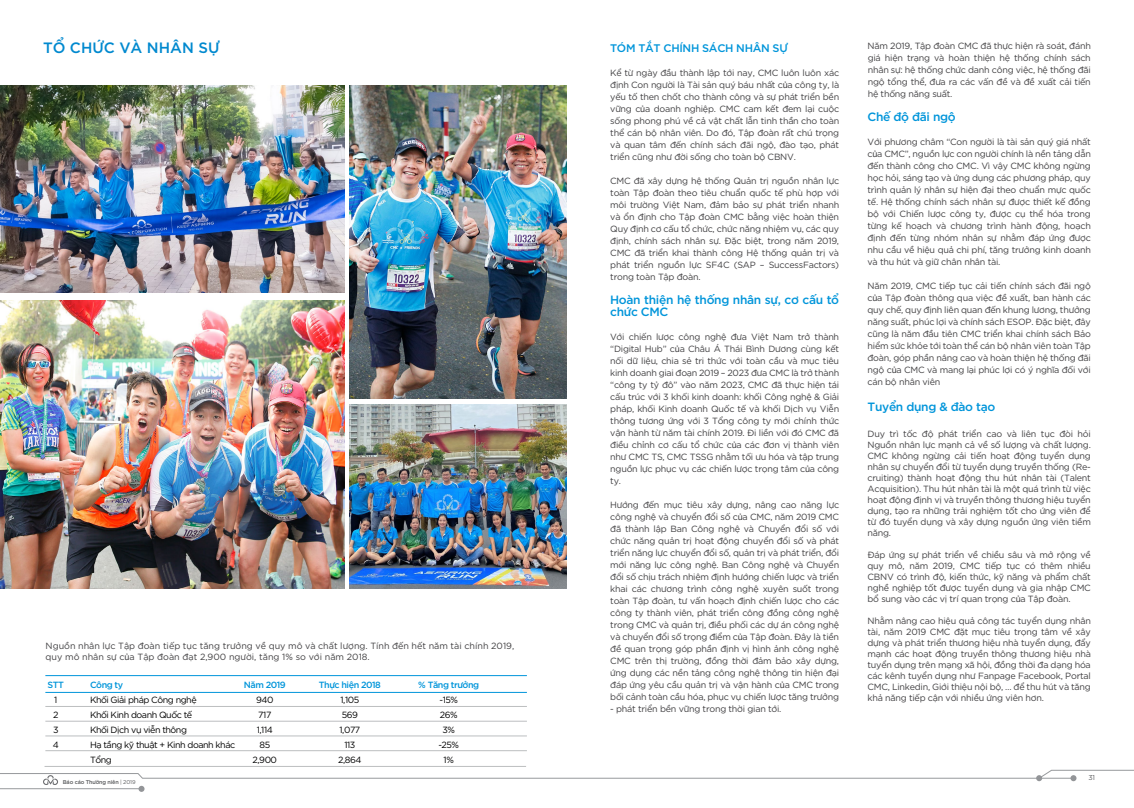
<style>
.page{position:relative;width:1134px;height:808px;background:#fff}
.page>*{position:absolute;margin:0;border:0;box-sizing:border-box;transform-origin:0 0}
.t1{font:700 15px "Gotham VU";color:#0089cf}
.t2{font:700 12px/12px "Gotham VU";letter-spacing:-.025em;color:#0095da}
.t3{font:700 11px "Gotham VU";letter-spacing:-.025em;color:#0095da}
.t4{font:9px/12px "Gotham VU";letter-spacing:-.025em;color:#414042;text-align:justify}
.t5{font:9px/15px "Gotham VU";letter-spacing:-.05em;color:#000;text-align:center}
.t6{font:9px/10.8px "Gotham VU";color:#414042}
.t7{font:700 9px "Gotham VU";letter-spacing:-.05em;color:#0095da}
.t8{font:7px "Gotham VU";color:#58595b}
.t9{font:700 5.5px "Gotham VU";letter-spacing:-.025em;color:#58595b}
.s1{font-weight:400}
</style>
<div class="page">
<svg style="left:0;top:770px;width:1134px;height:22px"></svg>
<hr style="left:0;top:788px;width:140px;height:1px;background:#97999c">
<hr style="left:45px;top:692px;width:482px;height:1px;background:#0095da">
<hr style="left:45px;top:706px;width:482px;height:1px;background:#bcbec0">
<hr style="left:45px;top:721px;width:482px;height:1px;background:#bcbec0">
<hr style="left:45px;top:736px;width:482px;height:1px;background:#bcbec0">
<hr style="left:45px;top:750px;width:482px;height:1px;background:#bcbec0">
<hr style="left:45px;top:766px;width:481px;height:1px;background:#bcbec0">
<hr style="left:45px;top:675px;width:482px;height:1px;background:#0095da">
<img style="left:0;top:85px;width:344px;height:207px">
<img style="left:350px;top:85px;width:217px;height:313px">
<img style="left:350px;top:404px;width:217px;height:184px">
<img style="left:0;top:300px;width:344px;height:288px">
<h1 class="t1" style="left:43px;top:36px;width:178px">TỔ CHỨC VÀ NHÂN SỰ</h1>
<p class="t6" style="left:46px;top:640px;width:470px">Nguồn nhân lực Tập đoàn tiếp tục tăng trưởng về quy mô và chất lượng. Tính đến hết năm tài chính 2019, quy mô nhân sự của Tập đoàn đạt 2,900 người, tăng 1% so với năm 2018.</p>
<p class="t7" style="left:90px;top:677px;width:35px">Công ty</p>
<p class="t5" style="left:90px;top:691px;width:147px;text-align:left">Khối Giải pháp Công nghệ<br>Khối Kinh doanh Quốc tế<br>Khối Dịch vụ viễn thông<br>Hạ tầng kỹ thuật + Kinh doanh khác<br>Tổng</p>
<p class="t7" style="left:418px;top:678px;width:62px">% Tăng trưởng</p>
<p class="t5" style="left:438px;top:691px;width:22px">-15%<br>26%<br>3% -25%<br>1%</p>
<p class="t7" style="left:319px;top:678px;width:64px">Thực hiện 2018</p>
<p class="t5" style="left:338px;top:691px;width:25px">1,105<br>569<br>1,077<br>113<br>2,864</p>
<p class="t7" style="left:244px;top:677px;width:43px">Năm 2019</p>
<p class="t5" style="left:253px;top:691px;width:26px">940<br>717<br>1,114<br>85<br>2,900</p>
<p class="t7" style="left:48px;top:677px;width:18px">STT</p>
<p class="t5" style="left:53px;top:691px;width:8px;text-align:left">1<br>2<br>3<br>4</p>
<p class="t9" style="left:63px;top:777px;width:74px">Báo cáo Thường niên <span class="s1">| 2019</span></p>
<p class="t3" style="left:610px;top:39px;width:179px">TÓM TẮT CHÍNH SÁCH NHÂN SỰ</p>
<p class="t4" style="left:610px;top:66px;width:231px">Kể từ ngày đầu thành lập tới nay, CMC luôn luôn xác định Con người là Tài sản quý báu nhất của công ty, là yếu tố then chốt cho thành công và sự phát triển bền vững của doanh nghiệp. CMC cam kết đem lại cuộc sống phong phú về cả vật chất lẫn tinh thần cho toàn thể cán bộ nhân viên. Do đó, Tập đoàn rất chú trọng và quan tâm đến chính sách đãi ngộ, đào tạo, phát triển cũng như đời sống cho toàn bộ CBNV.</p>
<p class="t4" style="left:610px;top:174px;width:231px">CMC đã xây dựng hệ thống Quản trị nguồn nhân lực toàn Tập đoàn theo tiêu chuẩn quốc tế phù hợp với môi trường Việt Nam, đảm bảo sự phát triển nhanh và ổn định cho Tập đoàn CMC bằng việc hoàn thiện Quy định cơ cấu tổ chức, chức năng nhiệm vụ, các quy định, chính sách nhân sự. Đặc biệt, trong năm 2019, CMC đã triển khai thành công Hệ thống quản trị và phát triển nguồn lực SF4C (SAP – SuccessFactors) trong toàn Tập đoàn.</p>
<h2 class="t2" style="left:610px;top:292px;width:231px">Hoàn thiện hệ thống nhân sự, cơ cấu tổ chức CMC</h2>
<p class="t4" style="left:610px;top:330px;width:231px">Với chiến lược công nghệ đưa Việt Nam trở thành “Digital Hub” của Châu Á Thái Bình Dương cùng kết nối dữ liệu, chia sẻ tri thức với toàn cầu và mục tiêu kinh doanh giai đoạn 2019 – 2023 đưa CMC là trở thành “công ty tỷ đô” vào năm 2023, CMC đã thực hiện tái cấu trúc với 3 khối kinh doanh: khối Công nghệ &amp; Giải pháp, khối Kinh doanh Quốc tế và khối Dịch vụ Viễn thông tương ứng với 3 Tổng công ty mới chính thức vận hành từ năm tài chính 2019. Đi liền với đó CMC đã điều chỉnh cơ cấu tổ chức của các đơn vị thành viên như CMC TS, CMC TSSG nhằm tối ưu hóa và tập trung nguồn lực phục vụ các chiến lược trọng tâm của công ty.</p>
<p class="t4" style="left:610px;top:498px;width:231px">Hướng đến mục tiêu xây dựng, nâng cao năng lực công nghệ và chuyển đổi số của CMC, năm 2019 CMC đã thành lập Ban Công nghệ và Chuyển đổi số với chức năng quản trị hoạt động chuyển đổi số và phát triển năng lực chuyển đổi số, quản trị và phát triển, đổi mới năng lực công nghệ. Ban Công nghệ và Chuyển đổi số chịu trách nhiệm định hướng chiến lược và triển khai các chương trình công nghệ xuyên suốt trong toàn Tập đoàn, tư vấn hoạch định chiến lược cho các công ty thành viên, phát triển công đồng công nghệ trong CMC và quản trị, điều phối các dự án công nghệ và chuyển đổi số trọng điểm của Tập đoàn. Đây là tiền đề quan trọng góp phần định vị hình ảnh công nghệ CMC trên thị trường, đồng thời đảm bảo xây dựng, ứng dụng các nền tảng công nghệ thông tin hiện đại đáp ứng yêu cầu quản trị và vận hành của CMC trong bối cảnh toàn cầu hóa, phục vụ chiến lược tăng trưởng</p>
<p class="t4" style="left:610px;top:702px;width:173px">- phát triển bền vững trong thời gian tới.</p>
<p class="t4" style="left:867px;top:39px;width:225px">Năm 2019, Tập đoàn CMC đã thực hiện rà soát, đánh giá hiện trạng và hoàn thiện hệ thống chính sách nhân sự: hệ thống chức danh công việc, hệ thống đãi ngộ tổng thể, đưa ra các vấn đề và đề xuất cải tiến hệ thống năng suất.</p>
<h2 class="t2" style="left:867px;top:109px;width:90px">Chế độ đãi ngộ</h2>
<p class="t4" style="left:867px;top:135px;width:225px">Với phương châm “Con người là tài sản quý giá nhất của CMC”, nguồn lực con người chính là nền tảng dẫn đến thành công cho CMC. Vì vậy CMC không ngừng học hỏi, sáng tạo và ứng dụng các phương pháp, quy trình quản lý nhân sự hiện đại theo chuẩn mực quốc tế. Hệ thống chính sách nhân sự được thiết kế đồng bộ với Chiến lược công ty, được cụ thể hóa trong từng kế hoạch và chương trình hành động, hoạch định đến từng nhóm nhân sự nhằm đáp ứng được nhu cầu về hiệu quả chi phí, tăng trưởng kinh doanh và thu hút và giữ chân nhân tài.</p>
<p class="t4" style="left:867px;top:279px;width:225px">Năm 2019, CMC tiếp tục cải tiến chính sách đãi ngộ của Tập đoàn thông qua việc đề xuất, ban hành các quy chế, quy định liên quan đến khung lương, thưởng năng suất, phúc lợi và chính sách ESOP. Đặc biệt, đây cũng là năm đầu tiên CMC triển khai chính sách Bảo hiểm sức khỏe tới toàn thể cán bộ nhân viên toàn Tập đoàn, góp phần nâng cao và hoàn thiện hệ thống đãi ngộ của CMC và mang lại phúc lợi có ý nghĩa đối với cán bộ nhân viên</p>
<h2 class="t2" style="left:867px;top:400px;width:129px">Tuyển dụng &amp; đào tạo</h2>
<p class="t4" style="left:867px;top:427px;width:225px;line-height:11px">Duy trì tốc độ phát triển cao và liên tục đòi hỏi Nguồn nhân lực mạnh cả về số lượng và chất lượng.<br>CMC không ngừng cải tiến hoạt động tuyển dụng nhân sự chuyển đổi từ tuyển dụng truyền thống (Re&shy;cruiting) thành hoạt động thu hút nhân tài (Talent Acquisition). Thu hút nhân tài là một quá trình từ việc hoạt động định vị và truyền thông thương hiệu tuyển dụng, tạo ra những trải nghiệm tốt cho ứng viên để từ đó tuyển dụng và xây dựng nguồn ứng viên tiềm năng.</p>
<p class="t4" style="left:867px;top:548px;width:225px;line-height:11px">Đáp ứng sự phát triển về chiều sâu và mở rộng về quy mô, năm 2019, CMC tiếp tục có thêm nhiều CBNV có trình độ, kiến thức, kỹ năng và phẩm chất nghề nghiệp tốt được tuyển dụng và gia nhập CMC bổ sung vào các vị trí quan trọng của Tập đoàn.</p>
<p class="t4" style="left:867px;top:614px;width:225px;line-height:11px">Nhằm nâng cao hiệu quả công tác tuyển dụng nhân tài, năm 2019 CMC đặt mục tiêu trọng tâm về xây dựng và phát triển thương hiệu nhà tuyển dụng, đẩy mạnh các hoạt động truyền thông thương hiệu nhà tuyển dụng trên mạng xã hội, đồng thời đa dạng hóa các kênh tuyển dụng như Fanpage Facebook, Portal CMC, Linkedin, Giới thiệu nội bộ, … để thu hút và tăng khả năng tiếp cận với nhiều ứng viên hơn.</p>
<p class="t8" style="left:1088px;top:772px;width:8px">31</p>
</div>
